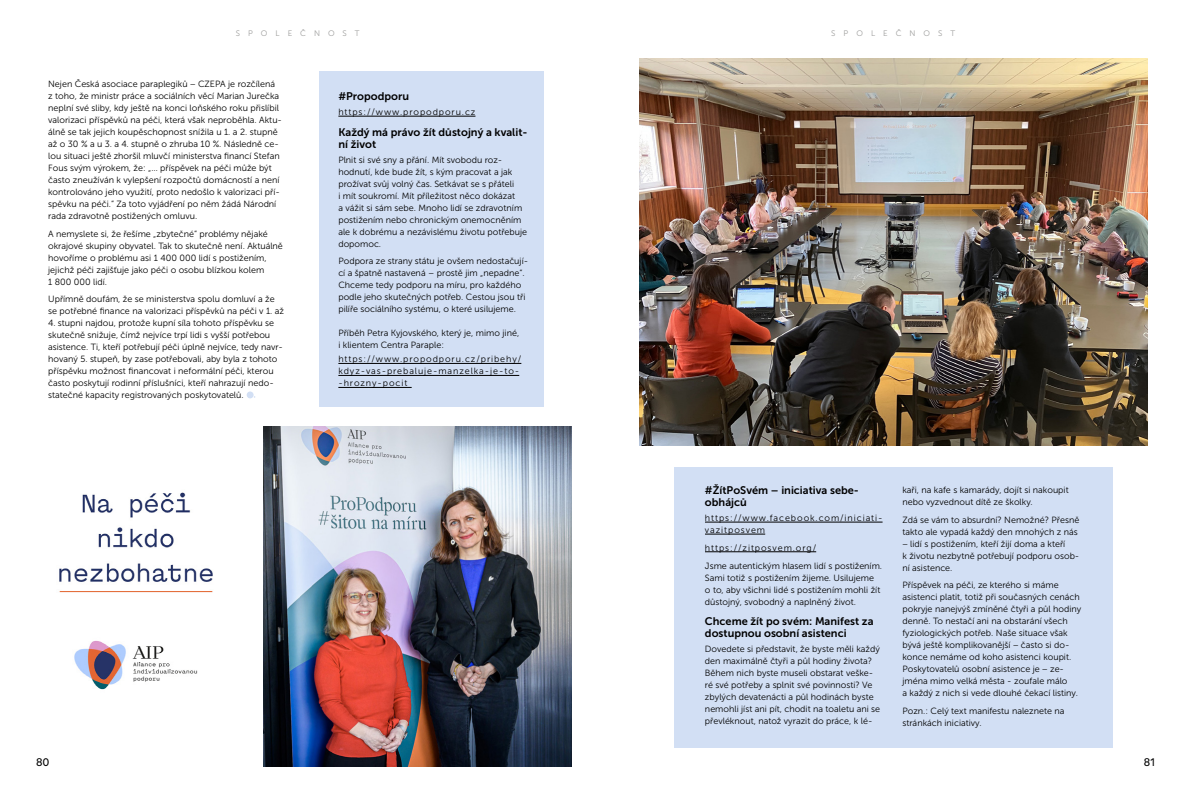
<style>
.page{position:relative;width:1191px;height:794px;background:#fff}
.page>*{position:absolute;margin:0;border:0;box-sizing:border-box;transform-origin:0 0}
.t1{font:11px/12px "Museo Sans 700";color:#000}
.t2{font:11px "Motif";color:#000}
.t3{font:9px/12px "Museo Sans 300";color:#000}
.t4{font:9px/12px "Museo Sans 300";letter-spacing:.1em;color:#000}
.t5{font:8px "Museo Sans 300";letter-spacing:1em;color:#9d9d9c}
</style>
<div class="page">
<img style="left:264px;top:427px;width:307px;height:339px">
<div style="left:319px;top:72px;width:225px;height:335px;background:#d2dff4"></div>
<hr style="left:338px;top:116px;width:137px;height:1px;background:#000">
<hr style="left:338px;top:363px;width:183px;height:1px;background:#000">
<hr style="left:338px;top:375px;width:181px;height:1px;background:#000">
<hr style="left:338px;top:387px;width:74px;height:1px;background:#000">
<img style="left:59px;top:492px;width:154px;height:198px">
<div style="left:674px;top:467px;width:438px;height:281px;background:#d2dff4"></div>
<hr style="left:705px;top:522px;width:177px;height:1px;background:#000">
<hr style="left:705px;top:534px;width:60px;height:1px;background:#000">
<hr style="left:705px;top:551px;width:111px;height:1px;background:#000">
<img style="left:639px;top:58px;width:508px;height:388px">
<div style="left:247px;top:391px;width:7px;height:7px;background:#d2dff4;border-radius:50%"></div>
<p class="t5" style="left:236px;top:29px;width:125px">SPOLEČNOST</p>
<p class="t5" style="left:831px;top:29px;width:125px">SPOLEČNOST</p>
<p class="t3" style="left:48px;top:78px;width:235px">Nejen Česká asociace paraplegiků − CZEPA je rozčílená<br>z toho, že ministr práce a sociálních věcí Marian Jurečka neplní své sliby, kdy ještě na konci loňského roku přislíbil valorizaci příspěvků na péči, která však neproběhla. Aktu&shy;álně se tak jejich koupěschopnost snížila u 1. a 2. stupně až o 30 % a u 3. a 4. stupně o zhruba 10 %. Následně ce&shy;lou situaci ještě zhoršil mluvčí ministerstva financí Stefan Fous svým výrokem, že: „… příspěvek na péči může být často zneužíván k vylepšení rozpočtů domácností a není kontrolováno jeho využití, proto nedošlo k valorizaci pří&shy;spěvku na péči.“ Za toto vyjádření po něm žádá Národní rada zdravotně postižených omluvu.</p>
<p class="t3" style="left:48px;top:228px;width:236px">A nemyslete si, že řešíme „zbytečné“ problémy nějaké okrajové skupiny obyvatel. Tak to skutečně není. Aktuálně hovoříme o problému asi 1 400 000 lidí s postižením, jejichž péči zajišťuje jako péči o osobu blízkou kolem<br>1 800 000 lidí.</p>
<p class="t3" style="left:48px;top:293px;width:237px">Upřímně doufám, že se ministerstva spolu domluví a že se potřebné finance na valorizaci příspěvků na péči v 1. až</p>
<p class="t3" style="left:48px;top:317px;width:236px">4. stupni najdou, protože kupní síla tohoto příspěvku se skutečně snižuje, čímž nejvíce trpí lidi s vyšší potřebou asistence. Ti, kteří potřebují péči úplně nejvíce, tedy navr&shy;hovaný 5. stupeň, by zase potřebovali, aby byla z tohoto příspěvku možnost financovat i neformální péči, kterou často poskytují rodinní příslušníci, kteří nahrazují nedo&shy;statečné kapacity registrovaných poskytovatelů.</p>
<p class="t1" style="left:338px;top:91px;width:72px">#Propodporu</p>
<p class="t4" style="left:338px;top:106px;width:139px">https://www.propodporu.cz</p>
<p class="t1" style="left:338px;top:126px;width:191px">Každý má právo žít důstojný a kvalit&shy;ní život</p>
<p class="t3" style="left:338px;top:154px;width:190px">Plnit si své sny a přání. Mít svobodu roz&shy;hodnutí, kde bude žít, s kým pracovat a jak prožívat svůj volný čas. Setkávat se s přáteli<br>i mít soukromí. Mít příležitost něco dokázat<br>a vážit si sám sebe. Mnoho lidí se zdravotním postižením nebo chronickým onemocněním ale k dobrému a nezávislému životu potřebuje dopomoc.</p>
<p class="t3" style="left:338px;top:255px;width:191px">Podpora ze strany státu je ovšem nedostačují&shy;cí a špatně nastavená – prostě jim „nepadne“.<br>Chceme tedy podporu na míru, pro každého podle jeho skutečných potřeb. Cestou jsou tři pilíře sociálního systému, o které usilujeme.</p>
<p class="t3" style="left:338px;top:326px;width:182px">Příběh Petra Kyjovského, který je, mimo jiné, i klientem Centra Paraple:</p>
<p class="t4" style="left:338px;top:353px;width:184px">https://www.propodporu.cz/pribehy/ kdyz-vas-prebaluje-manzelka-je-to--hrozny-pocit</p>
<p class="t1" style="left:705px;top:484px;width:155px">#ŽítPoSvém – iniciativa sebe&shy;obhájců</p>
<p class="t4" style="left:705px;top:512px;width:179px">https://www.facebook.com/iniciati&shy;vazitposvem</p>
<p class="t3" style="left:705px;top:539px;width:179px;line-height:17.7px">https://zitposvem.org/<br>Jsme autentickým hlasem lidí s postižením.</p>
<p class="t3" style="left:705px;top:571px;width:177px">Sami totiž s postižením žijeme. Usilujeme o to, aby všichni lidé s postižením mohli žít důstojný, svobodný a naplněný život.</p>
<p class="t1" style="left:705px;top:615px;width:170px">Chceme žít po svém: Manifest za dostupnou osobní asistenci</p>
<p class="t3" style="left:705px;top:643px;width:177px">Dovedete si představit, že byste měli každý den maximálně čtyři a půl hodiny života?<br>Během nich byste museli obstarat veške&shy;ré své potřeby a splnit své povinnosti? Ve zbylých devatenácti a půl hodinách byste nemohli jíst ani pít, chodit na toaletu ani se převléknout, natož vyrazit do práce, k lé-</p>
<p class="t3" style="left:902px;top:484px;width:168px">kaři, na kafe s kamarády, dojít si nakoupit nebo vyzvednout dítě ze školky.</p>
<p class="t3" style="left:902px;top:513px;width:178px">Zdá se vám to absurdní? Nemožné? Přesně takto ale vypadá každý den mnohých z nás − lidí s postižením, kteří žijí doma a kteří<br>k životu nezbytně potřebují podporu osob&shy;ní asistence.</p>
<p class="t3" style="left:902px;top:579px;width:180px">Příspěvek na péči, ze kterého si máme asistenci platit, totiž při současných cenách pokryje nanejvýš zmíněné čtyři a půl hodiny denně. To nestačí ani na obstarání všech fyziologických potřeb. Naše situace však bývá ještě komplikovanější − často si do&shy;konce nemáme od koho asistenci koupit.<br>Poskytovatelů osobní asistence je − ze&shy;jména mimo velká města - zoufale málo<br>a každý z nich si vede dlouhé čekací listiny.</p>
<p class="t3" style="left:902px;top:705px;width:164px">Pozn.: Celý text manifestu naleznete na stránkách iniciativy.</p>
<p class="t2" style="left:36px;top:756px;width:15px">80</p>
<p class="t2" style="left:1143px;top:756px;width:13px">81</p>
</div>
